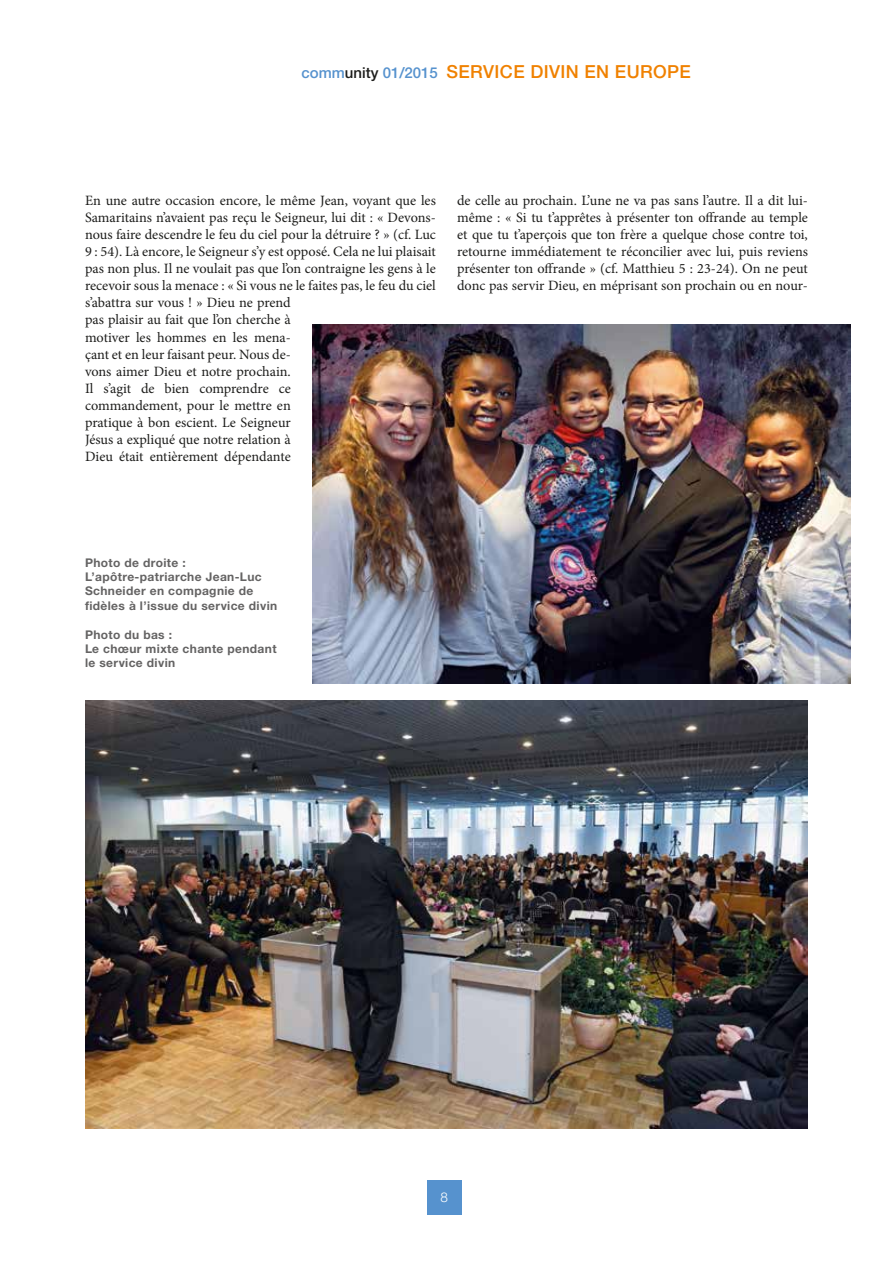
<style>
.page{position:relative;width:893px;height:1263px;background:#fff}
.page>*{position:absolute;margin:0;border:0;box-sizing:border-box;transform-origin:0 0}
.t1{font:500 18px "Helvetica Neue LTW1 G";letter-spacing:.02em;color:#f08100}
.t2{font:14.25px/17.1px "Minion Pro";color:#1d1d1b}
.t3{font:300 13.5px "Helvetica Neue LTW1 G";color:#fff}
.t4{font:700 12px/14.4px "Helvetica Neue LTW1 G";letter-spacing:.03em;color:#646363}
.s1{font-size:15px;color:#5692ce}
.s2{font-size:15px;color:#1d1d1b}
</style>
<div class="page">
<div style="left:427px;top:1180px;width:34px;height:34px;background:#5692ce"></div>
<img style="left:85px;top:700px;width:723px;height:428px">
<img style="left:312px;top:324px;width:538px;height:359px">
<p class="t1" style="left:302px;top:61px;width:391px"><span class="s1">comm</span><span class="s2">unity</span> <span class="s1">01/2015</span> SERVICE DIVIN EN EUROPE</p>
<p class="t2" style="left:85px;top:192px;width:352px">En une autre occasion encore, le même Jean, voyant que les Samaritains n’avaient pas reçu le Seigneur, lui dit : « Devons&shy;nous faire descendre le feu du ciel pour la détruire ? » (cf. Luc 9 : 54). Là encore, le Seigneur s’y est opposé. Cela ne lui plaisait pas non plus. Il ne voulait pas que l’on contraigne les gens à le recevoir sous la menace : « Si vous ne le faites pas, le feu du ciel s’abattra sur vous ! » Dieu ne prend<br>pas plaisir au fait que l’on cherche à<br>motiver les hommes en les mena-<br>çant et en leur faisant peur. Nous de-<br>vons aimer Dieu et notre prochain.<br>Il s’agit de bien comprendre ce<br>commandement, pour le mettre en<br>pratique à bon escient. Le Seigneur<br>Jésus a expliqué que notre relation à<br>Dieu était entièrement dépendante</p>
<p class="t2" style="left:457px;top:192px;width:352px;text-align:justify">de celle au prochain. L’une ne va pas sans l’autre. Il a dit lui&shy;même : « Si tu t’apprêtes à présenter ton offrande au temple et que tu t’aperçois que ton frère a quelque chose contre toi, retourne immédiatement te réconcilier avec lui, puis reviens présenter ton offrande » (cf. Matthieu 5 : 23-24). On ne peut donc pas servir Dieu, en méprisant son prochain ou en nour-</p>
<p class="t4" style="left:85px;top:555px;width:194px">Photo de droite :<br>L’apôtre-patriarche Jean-Luc<br>Schneider en compagnie de fidèles à l’issue du service divin</p>
<p class="t4" style="left:85px;top:627px;width:193px">Photo du bas :<br>Le chœur mixte chante pendant le service divin</p>
<p class="t3" style="left:441px;top:1189px;width:9px">8</p>
</div>
